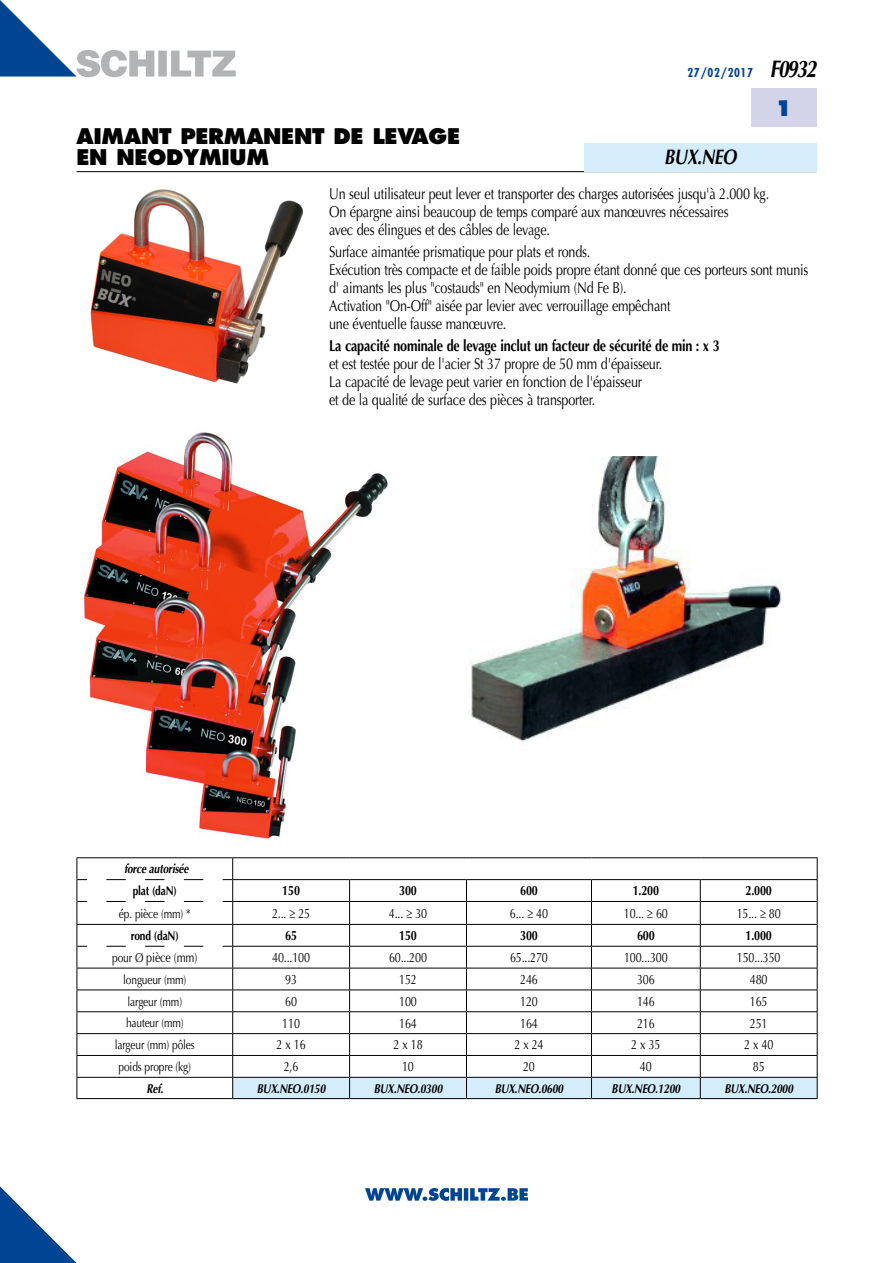
<style>
.page{position:relative;width:893px;height:1263px;background:#fff}
.page>*{position:absolute;margin:0;border:0;box-sizing:border-box;transform-origin:0 0}
.t1{font:800 21px/21px "Futura";letter-spacing:-.015em;color:#000}
.t2{font:italic 700 21px "Optima";letter-spacing:-.015em;color:#000;scale:.8 1}
.t3{font:800 21px "Futura";color:#004494}
.t4{font:15.75px/18px "Optima";letter-spacing:-.015em;color:#000;scale:.8 1}
.t5{font:700 15.75px "Optima";letter-spacing:-.015em;color:#000;scale:.8 1}
.t6{font:13.5px "Optima";letter-spacing:-.015em;color:#000;scale:.8 1}
.t7{font:700 13.5px "Optima";letter-spacing:-.015em;color:#000;scale:.8 1}
.t8{font:italic 700 12.75px "Optima";letter-spacing:-.015em;color:#000;scale:.8 1}
.t9{font:12.75px "Optima";letter-spacing:-.015em;color:#000;scale:.8 1}
.t10{font:700 12.75px "Optima";letter-spacing:-.015em;color:#000;scale:.8 1}
.t11{font:700 condensed 12px "Futura";letter-spacing:.05em;color:#004494}
.s1{font-family:"Optima";font-style:italic;font-stretch:normal;font-size:24px;color:#000}
.s2{font-size:12.75px}
</style>
<div class="page">
<svg style="left:0;top:1186px;width:77px;height:77px"></svg>
<hr style="left:77px;top:171px;width:739px;height:1px;background:#000">
<div style="left:751px;top:89px;width:65px;height:38px;background:#d3d4e9"></div>
<svg style="left:0;top:0;width:236px;height:77px"></svg>
<svg style="left:365px;top:1188px;width:163px;height:13px"></svg>
<div style="left:584px;top:143px;width:232px;height:28px;background:#d5edfa"></div>
<hr style="left:233px;top:857px;width:117px;height:1px;background:#000">
<hr style="left:350px;top:857px;width:116px;height:1px;background:#000">
<hr style="left:466px;top:857px;width:125px;height:1px;background:#000">
<hr style="left:591px;top:857px;width:109px;height:1px;background:#000">
<hr style="left:700px;top:857px;width:118px;height:1px;background:#000">
<hr style="left:77px;top:857px;width:156px;height:1px;background:#000">
<hr style="left:77px;top:924px;width:156px;height:1px;background:#000">
<hr style="left:77px;top:968px;width:156px;height:1px;background:#000">
<hr style="left:77px;top:989px;width:156px;height:1px;background:#000">
<hr style="left:77px;top:1011px;width:156px;height:1px;background:#000">
<hr style="left:77px;top:1033px;width:156px;height:1px;background:#000">
<hr style="left:77px;top:1055px;width:156px;height:1px;background:#000">
<hr style="left:77px;top:1077px;width:156px;height:1px;background:#000">
<hr style="left:77px;top:1098px;width:156px;height:1px;background:#000">
<svg style="left:106px;top:879px;width:98px;height:1px"></svg>
<svg style="left:106px;top:901px;width:98px;height:1px"></svg>
<svg style="left:106px;top:946px;width:98px;height:1px"></svg>
<svg style="left:77px;top:858px;width:10px;height:240px"></svg>
<hr style="left:233px;top:1098px;width:117px;height:1px;background:#000">
<hr style="left:350px;top:1098px;width:116px;height:1px;background:#000">
<hr style="left:466px;top:1098px;width:125px;height:1px;background:#000">
<hr style="left:591px;top:1098px;width:109px;height:1px;background:#000">
<svg style="left:223px;top:858px;width:595px;height:240px"></svg>
<hr style="left:700px;top:1098px;width:118px;height:1px;background:#000">
<img style="left:468px;top:456px;width:313px;height:286px">
<img style="left:90px;top:189px;width:212px;height:195px">
<img style="left:83px;top:432px;width:305px;height:407px">
<p class="t11" style="left:687px;top:65px;width:130px">27/02/2017 <span class="s1">F0932</span></p>
<h1 class="t3" style="left:775px;top:95px;width:19px">1</h1>
<h1 class="t1" style="left:77px;top:125px;width:385px">AIMANT PERMANENT DE LEVAGE<br>EN NEODYMIUM</h1>
<h1 class="t2" style="left:664px;top:145px;width:92px">BUX.NEO</h1>
<p class="t4" style="left:329px;top:184px;width:552px">Un seul utilisateur peut lever et transporter des charges autorisées jusqu'à 2.000 kg.<br>On épargne ainsi beaucoup de temps comparé aux manœuvres nécessaires<br>avec des élingues et des câbles de levage.</p>
<p class="t4" style="left:329px;top:243px;width:601px">Surface aimantée prismatique pour plats et ronds.<br>Exécution très compacte et de faible poids propre étant donné que ces porteurs sont munis d' aimants les plus "costauds" en Neodymium (Nd Fe B).<br>Activation "On-Off" aisée par levier avec verrouillage empêchant<br>une éventuelle fausse manœuvre.</p>
<p class="t5" style="left:329px;top:337px;width:490px">La capacité nominale de levage inclut un facteur de sécurité de min : x 3</p>
<p class="t4" style="left:329px;top:355px;width:418px">et est testée pour de l'acier St 37 propre de 50 mm d'épaisseur.<br>La capacité de levage peut varier en fonction de l'épaisseur<br>et de la qualité de surface des pièces à transporter.</p>
<p class="t8" style="left:124px;top:862px;width:82px">force autorisée</p>
<p class="t10" style="left:133px;top:883px;width:57px">plat (daN)</p>
<p class="t7" style="left:282px;top:883px;width:24px">150</p>
<p class="t7" style="left:399px;top:883px;width:24px">300</p>
<p class="t7" style="left:520px;top:883px;width:24px">600</p>
<p class="t7" style="left:633px;top:883px;width:34px">1.200</p>
<p class="t7" style="left:745px;top:883px;width:34px">2.000</p>
<p class="t9" style="left:119px;top:906px;width:91px">ép. pièce (mm) *</p>
<p class="t6" style="left:272px;top:905px;width:49px">2... ≥ 25</p>
<p class="t6" style="left:389px;top:905px;width:49px">4... ≥ 30</p>
<p class="t6" style="left:510px;top:905px;width:49px">6... ≥ 40</p>
<p class="t6" style="left:624px;top:905px;width:57px">10... ≥ 60</p>
<p class="t6" style="left:737px;top:905px;width:57px">15... ≥ 80</p>
<p class="t10" style="left:131px;top:928px;width:62px">rond (daN)</p>
<p class="t7" style="left:285px;top:928px;width:16px">65</p>
<p class="t7" style="left:399px;top:928px;width:24px">150</p>
<p class="t7" style="left:520px;top:928px;width:24px">300</p>
<p class="t7" style="left:637px;top:928px;width:24px">600</p>
<p class="t7" style="left:745px;top:928px;width:34px">1.000</p>
<p class="t6" style="left:112px;top:950px;width:108px"><span class="s2">pour Ø</span> pièce (mm)</p>
<p class="t6" style="left:272px;top:950px;width:49px">40...100</p>
<p class="t6" style="left:389px;top:950px;width:49px">60...200</p>
<p class="t6" style="left:510px;top:950px;width:49px">65...270</p>
<p class="t6" style="left:624px;top:950px;width:56px">100...300</p>
<p class="t6" style="left:737px;top:950px;width:56px">150...350</p>
<p class="t9" style="left:123px;top:972px;width:80px">longueur (mm)</p>
<p class="t6" style="left:285px;top:971px;width:16px">93</p>
<p class="t6" style="left:399px;top:971px;width:24px">152</p>
<p class="t6" style="left:520px;top:971px;width:24px">246</p>
<p class="t6" style="left:637px;top:971px;width:24px">306</p>
<p class="t6" style="left:750px;top:971px;width:24px">480</p>
<p class="t9" style="left:127px;top:994px;width:70px">largeur (mm)</p>
<p class="t6" style="left:285px;top:993px;width:16px">60</p>
<p class="t6" style="left:399px;top:993px;width:24px">100</p>
<p class="t6" style="left:520px;top:993px;width:24px">120</p>
<p class="t6" style="left:637px;top:993px;width:24px">146</p>
<p class="t6" style="left:750px;top:993px;width:24px">165</p>
<p class="t9" style="left:126px;top:1015px;width:73px">hauteur (mm)</p>
<p class="t6" style="left:282px;top:1015px;width:24px">110</p>
<p class="t6" style="left:399px;top:1015px;width:24px">164</p>
<p class="t6" style="left:520px;top:1015px;width:24px">164</p>
<p class="t6" style="left:637px;top:1015px;width:24px">216</p>
<p class="t6" style="left:750px;top:1015px;width:24px">251</p>
<p class="t9" style="left:115px;top:1037px;width:102px">largeur (mm) pôles</p>
<p class="t6" style="left:277px;top:1037px;width:38px">2 x 16</p>
<p class="t6" style="left:393px;top:1037px;width:38px">2 x 18</p>
<p class="t6" style="left:514px;top:1037px;width:38px">2 x 24</p>
<p class="t6" style="left:631px;top:1037px;width:38px">2 x 35</p>
<p class="t6" style="left:744px;top:1037px;width:38px">2 x 40</p>
<p class="t9" style="left:119px;top:1059px;width:92px">poids propre (kg)</p>
<p class="t6" style="left:284px;top:1059px;width:20px">2,6</p>
<p class="t6" style="left:402px;top:1059px;width:16px">10</p>
<p class="t6" style="left:523px;top:1059px;width:16px">20</p>
<p class="t6" style="left:640px;top:1059px;width:16px">40</p>
<p class="t6" style="left:753px;top:1059px;width:16px">85</p>
<p class="t8" style="left:146px;top:1081px;width:23px">Ref.</p>
<p class="t8" style="left:257px;top:1081px;width:87px">BUX.NEO.0150</p>
<p class="t8" style="left:374px;top:1081px;width:87px">BUX.NEO.0300</p>
<p class="t8" style="left:495px;top:1081px;width:87px">BUX.NEO.0600</p>
<p class="t8" style="left:612px;top:1081px;width:87px">BUX.NEO.1200</p>
<p class="t8" style="left:724px;top:1081px;width:87px">BUX.NEO.2000</p>
</div>
